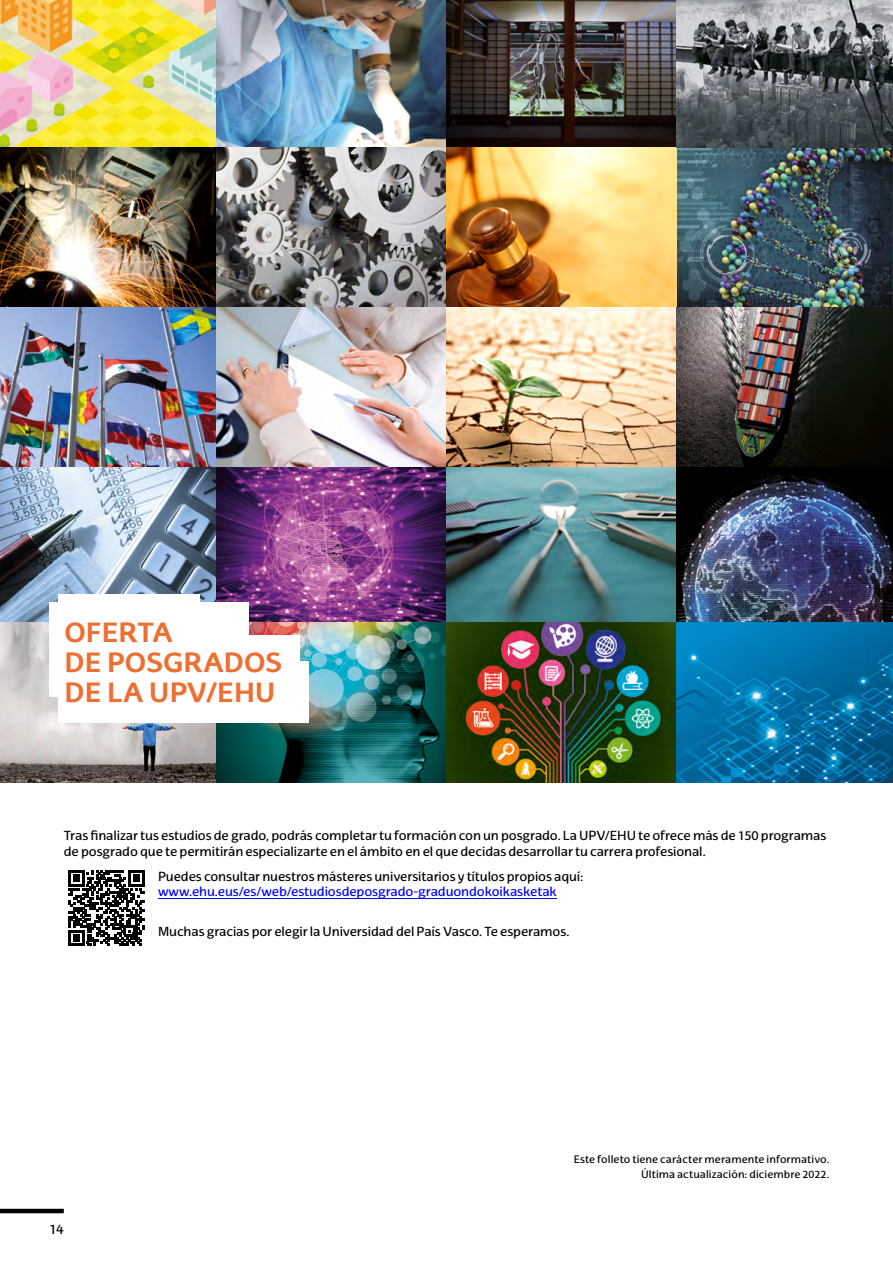
<style>
.page{position:relative;width:893px;height:1263px;background:#fff}
.page>*{position:absolute;margin:0;border:0;box-sizing:border-box;transform-origin:0 0}
.t1{font:700 27px/30px "EHU Sans";color:#ed6f32}
.t2{font:13.5px "EHU Sans";color:#000}
.Párrafo_ESP{font:12.75px/15.8px "EHU Sans";letter-spacing:-.01em;color:#000}
.Párrafo_ESP-2{font:10.5px "EHU Sans";letter-spacing:.01em;color:#000}
.s1{color:#00f}
</style>
<div class="page">
<hr style="left:0;top:1209px;width:64px;height:4px;background:#000">
<img style="left:676px;top:0;width:217px;height:307px">
<img style="left:0;top:0;width:676px;height:622px">
<img style="left:0;top:622px;width:893px;height:160px">
<img style="left:676px;top:307px;width:217px;height:321px">
<div style="left:50px;top:602px;width:199px;height:62px;background:#fff"></div>
<div style="left:50px;top:635px;width:250px;height:62px;background:#fff"></div>
<div style="left:58px;top:662px;width:250px;height:61px;background:#fff"></div>
<div style="left:58px;top:594px;width:142px;height:27px;background:#fff"></div>
<hr style="left:158px;top:898px;width:399px;height:1px;background:#00f">
<svg style="left:68px;top:870px;width:76px;height:76px"></svg>
<p class="t1" style="left:64px;top:617px;width:110px">OFERTA</p>
<p class="t1" style="left:64px;top:647px;width:219px">DE POSGRADOS<br>DE LA UPV/EHU</p>
<p class="Párrafo_ESP" style="left:64px;top:828px;width:764px">Tras finalizar tus estudios de grado, podrás completar tu formación con un posgrado. La UPV/EHU te ofrece más de 150 programas de posgrado que te permitirán especializarte en el ámbito en el que decidas desarrollar tu carrera profesional.</p>
<p class="Párrafo_ESP" style="left:158px;top:868px;width:427px">Puedes consultar nuestros másteres universitarios y títulos propios aquí: <span class="s1">www.ehu.eus/es/web/estudiosdeposgrado-graduondokoikasketak</span></p>
<p class="Párrafo_ESP" style="left:158px;top:924px;width:413px">Muchas gracias por elegir la Universidad del País Vasco. Te esperamos.</p>
<p class="t2" style="left:49px;top:1221px;width:16px">14</p>
<p class="Párrafo_ESP-2" style="left:574px;top:1152px;width:257px">Este folleto tiene carácter meramente informativo.</p>
<p class="Párrafo_ESP-2" style="left:641px;top:1167px;width:190px">Última actualización: diciembre 2022.</p>
</div>
